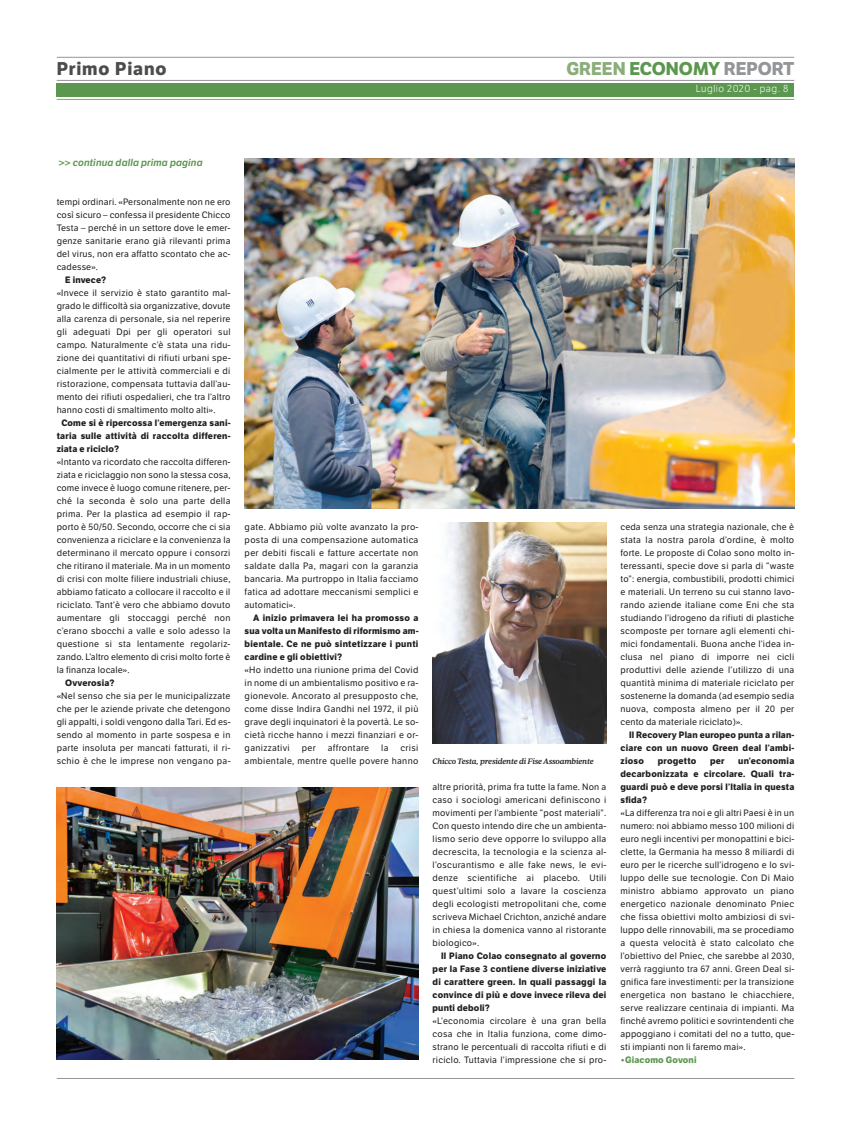
<style>
.page{position:relative;width:851px;height:1134px;background:#fff}
.page>*{position:absolute;margin:0;border:0;box-sizing:border-box;transform-origin:0 0}
.t1{font:700 18px "LFT Etica";color:#5b974e}
.t2{font:700 18px "LFT Etica";letter-spacing:.05em;color:#4b4c4d}
.t3{font:italic 600 10px "LFT Etica";color:#5b974e}
.t4{font:300 10px "LFT Etica";letter-spacing:.05em;color:#fff}
.t5{font:9px/13px "LFT Etica";letter-spacing:.025em;color:#231f20;text-align:justify}
.t6{font:700 9px/13px "LFT Etica";letter-spacing:.025em;color:#231f20;text-align:justify}
.t7{font:700 9px "LFT Etica";letter-spacing:.02em;color:#5b974e}
.t8{font:italic 500 8px "Periodico Text";letter-spacing:-.02em;color:#231f20}
.s1{color:#8aad7a}
.s2{color:#939598}
</style>
<div class="page">
<hr style="left:57px;top:57px;width:737px;height:1px;background:#939598">
<div style="left:57px;top:83px;width:737px;height:13px;background:#5b974e"></div>
<hr style="left:57px;top:99px;width:737px;height:1px;background:#939598">
<hr style="left:57px;top:80px;width:737px;height:1px;background:#939598">
<hr style="left:57px;top:1078px;width:737px;height:1px;background:#939598">
<img style="left:244px;top:158px;width:550px;height:350px">
<img style="left:57px;top:788px;width:361px;height:271px">
<img style="left:432px;top:522px;width:174px;height:222px">
<h1 class="t2" style="left:57px;top:62px;width:111px">Primo Piano</h1>
<h1 class="t1" style="left:566px;top:62px;width:229px"><span class="s1">GREEN</span> ECONOMY <span class="s2">REPORT</span></h1>
<p class="t4" style="left:695px;top:83px;width:94px">Luglio 2020 - pag. 8</p>
<p class="t3" style="left:59px;top:159px;width:145px">&gt;&gt; continua dalla prima pagina</p>
<p class="t5" style="left:57px;top:196px;width:175px">tempi ordinari. «Personalmente non ne ero così sicuro – confessa il presidente Chicco Testa – perché in un settore dove le emer&shy;genze sanitarie erano già rilevanti prima del virus, non era affatto scontato che ac&shy;cadesse».</p>
<p class="t6" style="left:65px;top:274px;width:42px">E invece?</p>
<p class="t5" style="left:57px;top:287px;width:175px">«Invece il servizio è stato garantito mal&shy;grado le difficoltà sia organizzative, dovute alla carenza di personale, sia nel reperire gli adeguati Dpi per gli operatori sul campo. Naturalmente c’è stata una ridu&shy;zione dei quantitativi di rifiuti urbani spe&shy;cialmente per le attività commerciali e di ristorazione, compensata tuttavia dall’au&shy;mento dei rifiuti ospedalieri, che tra l’altro hanno costi di smaltimento molto alti».</p>
<p class="t6" style="left:57px;top:417px;width:175px;text-indent:5px">Come si è ripercossa l’emergenza sani&shy;taria sulle attività di raccolta differen&shy;ziata e riciclo?</p>
<p class="t5" style="left:57px;top:456px;width:175px">«Intanto va ricordato che raccolta differen&shy;ziata e riciclaggio non sono la stessa cosa, come invece è luogo comune ritenere, per&shy;ché la seconda è solo una parte della prima. Per la plastica ad esempio il rap&shy;porto è 50/50. Secondo, occorre che ci sia convenienza a riciclare e la convenienza la determinano il mercato oppure i consorzi che ritirano il materiale. Ma in un momento di crisi con molte filiere industriali chiuse, abbiamo faticato a collocare il raccolto e il riciclato. Tant’è vero che abbiamo dovuto aumentare gli stoccaggi perché non c’erano sbocchi a valle e solo adesso la questione si sta lentamente regolariz&shy;zando. L’altro elemento di crisi molto forte è la finanza locale».</p>
<p class="t6" style="left:65px;top:677px;width:51px">Ovverosia?</p>
<p class="t5" style="left:57px;top:690px;width:175px">«Nel senso che sia per le municipalizzate che per le aziende private che detengono gli appalti, i soldi vengono dalla Tari. Ed es&shy;sendo al momento in parte sospesa e in parte insoluta per mancati fatturati, il ri&shy;schio è che le imprese non vengano pa-</p>
<p class="t5" style="left:244px;top:521px;width:175px">gate. Abbiamo più volte avanzato la pro&shy;posta di una compensazione automatica per debiti fiscali e fatture accertate non saldate dalla Pa, magari con la garanzia bancaria. Ma purtroppo in Italia facciamo fatica ad adottare meccanismi semplici e automatici».</p>
<p class="t6" style="left:244px;top:612px;width:175px;text-indent:9px">A inizio primavera lei ha promosso a sua volta un Manifesto di riformismo am&shy;bientale. Ce ne può sintetizzare i punti cardine e gli obiettivi?</p>
<p class="t5" style="left:244px;top:664px;width:175px">«Ho indetto una riunione prima del Covid in nome di un ambientalismo positivo e ra&shy;gionevole. Ancorato al presupposto che, come disse Indira Gandhi nel 1972, il più grave degli inquinatori è la povertà. Le so&shy;cietà ricche hanno i mezzi finanziari e or&shy;ganizzativi</p>
<p class="t5" style="left:302px;top:742px;width:15px">per</p>
<p class="t5" style="left:328px;top:742px;width:43px">affrontare</p>
<p class="t5" style="left:381px;top:742px;width:9px">la</p>
<p class="t5" style="left:244px;top:742px;width:175px;text-align:right">crisi<br>ambientale, mentre quelle povere hanno</p>
<p class="t8" style="left:432px;top:758px;width:163px">Chicco Testa, presidente di Fise Assoambiente</p>
<p class="t5" style="left:432px;top:781px;width:175px">altre priorità, prima fra tutte la fame. Non a caso i sociologi americani definiscono i movimenti per l’ambiente “post materiali”.<br>Con questo intendo dire che un ambienta&shy;lismo serio deve opporre lo sviluppo alla decrescita, la tecnologia e la scienza al&shy;l’oscurantismo e alle fake news, le evi&shy;denze scientifiche ai placebo. Utili quest’ultimi solo a lavare la coscienza degli ecologisti metropolitani che, come scriveva Michael Crichton, anziché andare in chiesa la domenica vanno al ristorante biologico».</p>
<p class="t6" style="left:432px;top:950px;width:175px;text-indent:9px">Il Piano Colao consegnato al governo per la Fase 3 contiene diverse iniziative di carattere green. In quali passaggi la convince di più e dove invece rileva dei punti deboli?</p>
<p class="t5" style="left:432px;top:1015px;width:175px">«L’economia circolare è una gran bella cosa che in Italia funziona, come dimo&shy;strano le percentuali di raccolta rifiuti e di riciclo. Tuttavia l’impressione che si pro-</p>
<p class="t5" style="left:620px;top:521px;width:175px">ceda senza una strategia nazionale, che è stata la nostra parola d’ordine, è molto forte. Le proposte di Colao sono molto in&shy;teressanti, specie dove si parla di “waste to”: energia, combustibili, prodotti chimici e materiali. Un terreno su cui stanno lavo&shy;rando aziende italiane come Eni che sta studiando l’idrogeno da rifiuti di plastiche scomposte per tornare agli elementi chi&shy;mici fondamentali. Buona anche l’idea in&shy;clusa nel piano di imporre nei cicli produttivi delle aziende l’utilizzo di una quantità minima di materiale riciclato per sostenerne la domanda (ad esempio sedia nuova, composta almeno per il 20 per cento da materiale riciclato)».</p>
<p class="t6" style="left:620px;top:729px;width:175px;text-indent:9px">Il Recovery Plan europeo punta a rilan&shy;ciare con un nuovo Green deal l’ambi&shy;zioso</p>
<p class="t6" style="left:620px;top:755px;width:175px;text-indent:118px">un’economia decarbonizzata e circolare. Quali tra&shy;guardi può e deve porsi l’Italia in questa sfida?</p>
<p class="t5" style="left:620px;top:807px;width:175px">«La differenza tra noi e gli altri Paesi è in un numero: noi abbiamo messo 100 milioni di euro negli incentivi per monopattini e bici&shy;clette, la Germania ha messo 8 miliardi di euro per le ricerche sull’idrogeno e lo svi&shy;luppo delle sue tecnologie. Con Di Maio ministro abbiamo approvato un piano energetico nazionale denominato Pniec che fissa obiettivi molto ambiziosi di svi&shy;luppo delle rinnovabili, ma se procediamo a questa velocità è stato calcolato che l’obiettivo del Pniec, che sarebbe al 2030, verrà raggiunto tra 67 anni. Green Deal si&shy;gnifica fare investimenti: per la transizione energetica non bastano le chiacchiere, serve realizzare centinaia di impianti. Ma finché avremo politici e sovrintendenti che appoggiano i comitati del no a tutto, que&shy;sti impianti non li faremo mai».</p>
<p class="t7" style="left:620px;top:1056px;width:78px">•Giacomo Govoni</p>
<p class="t6" style="left:657px;top:755px;width:40px">progetto</p>
<p class="t6" style="left:710px;top:755px;width:16px">per</p>
</div>
